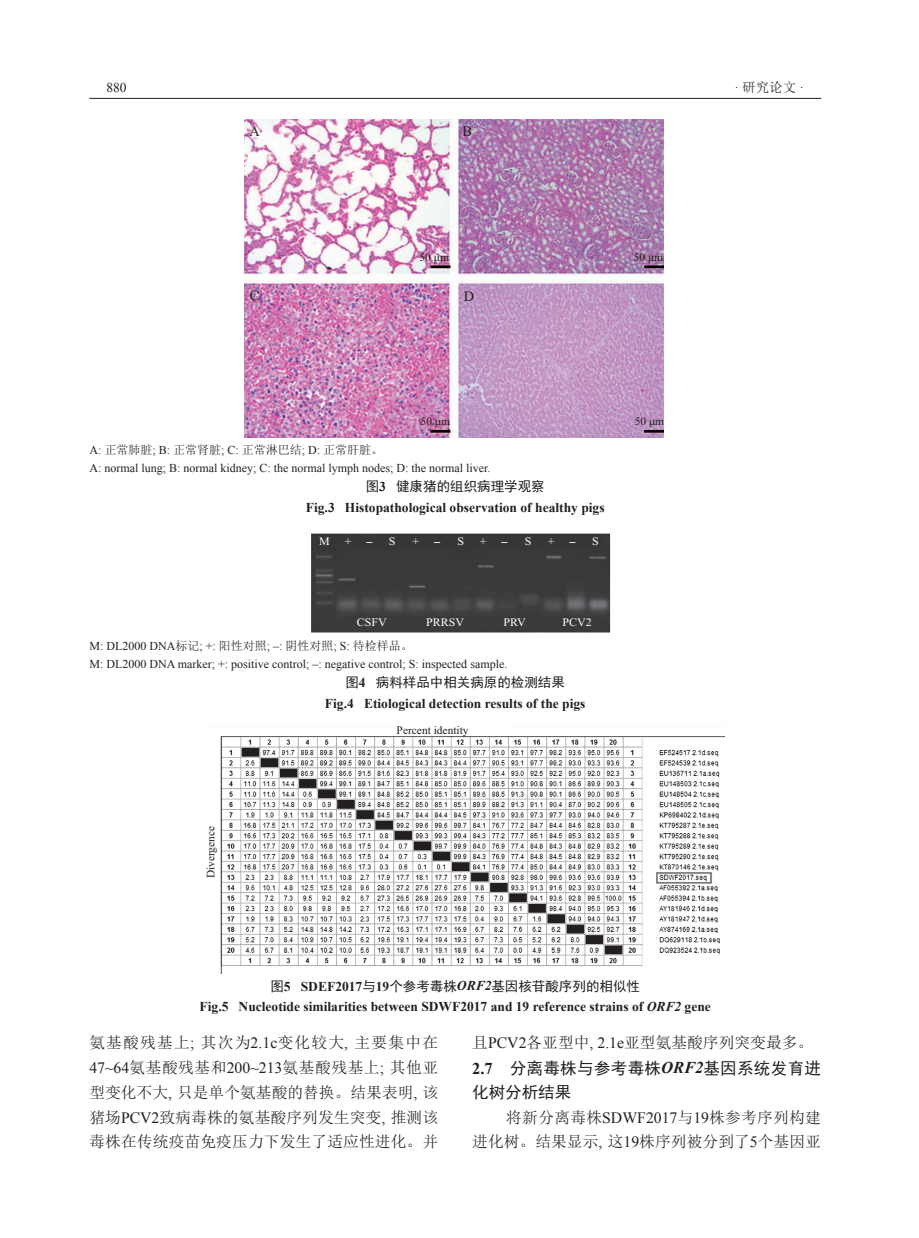
<style>
.page{position:relative;width:919px;height:1238px;background:#fff}
.page>*{position:absolute;margin:0;border:0;box-sizing:border-box;transform-origin:0 0}
.t1{font:16.5px/24.8px "Sim Hei";letter-spacing:.02em;color:#231f20}
.t2{font:15.75px/24.8px "Sim Sun";letter-spacing:.005em;color:#231f20;text-align:justify}
.t3{font:14.4px "Times New Roman";color:#231f20}
.t4{font:700 13.5px "Times New Roman";color:#231f20}
.t5{font:13.5px "Sim Hei";color:#231f20}
.t6{font:13.5px "Sim Sun";color:#231f20}
.t7{font:13.5px "Times New Roman";color:#231f20}
.t8{font:12px/18px "Times New Roman";color:#231f20}
.t9{font:12px "Sim Sun";color:#231f20}
.t10{font:11.55px "Times New Roman";color:#231f20}
.t11{font:11.4px "Times New Roman";color:#fff;scale:1.05 1}
.t12{font:11.4px "Times New Roman";color:#231f20}
.s1{font-family:"Times New Roman"}
.s2{font-family:"Times New Roman";font-weight:700}
.s3{font-family:"Sim Sun"}
.s4{font-family:"Times New Roman";font-weight:700;font-style:italic}
.s5{font-style:italic}
</style>
<div class="page">
<hr style="left:89px;top:98px;width:732px;height:1px;background:#231f20">
<img style="left:244px;top:119px;width:419px;height:319px">
<img style="left:311px;top:533px;width:300px;height:100px">
<img style="left:220px;top:736px;width:504px;height:237px">
<p class="t7" style="left:106px;top:79px;width:22px">880</p>
<p class="t6" style="left:734px;top:81px;width:71px"><span class="s1">·</span> 研究论文 <span class="s1">·</span></p>
<p class="t3" style="left:249px;top:121px;width:12px">A</p>
<p class="t3" style="left:462px;top:121px;width:11px">B</p>
<p class="t10" style="left:419px;top:249px;width:31px">50 μm</p>
<p class="t10" style="left:633px;top:249px;width:31px">50 μm</p>
<p class="t3" style="left:250px;top:286px;width:11px">C</p>
<p class="t3" style="left:464px;top:287px;width:12px">D</p>
<p class="t10" style="left:420px;top:413px;width:31px">50 μm</p>
<p class="t10" style="left:634px;top:413px;width:31px">50 μm</p>
<p class="t9" style="left:89px;top:444px;width:295px"><span class="s1">A:</span> 正常肺脏<span class="s1">; B:</span> 正常肾脏<span class="s1">; C:</span> 正常淋巴结<span class="s1">; D:</span> 正常肝脏。</p>
<p class="t8" style="left:89px;top:459px;width:402px">A: normal lung; B: normal kidney; C: the normal lymph nodes; D: the normal liver.</p>
<p class="t5" style="left:366px;top:480px;width:180px">图<span class="s2">3</span> 健康猪的组织病理学观察</p>
<p class="t4" style="left:306px;top:498px;width:300px">Fig.3 Histopathological observation of healthy pigs</p>
<p class="t11" style="left:319px;top:533px;width:12px">M</p>
<p class="t11" style="left:345px;top:534px;width:29px">+ -</p>
<p class="t11" style="left:389px;top:533px;width:8px">S</p>
<p class="t11" style="left:412px;top:534px;width:29px">+ -</p>
<p class="t11" style="left:480px;top:534px;width:29px">+ -</p>
<p class="t11" style="left:547px;top:534px;width:29px">+ -</p>
<p class="t11" style="left:457px;top:533px;width:8px">S</p>
<p class="t11" style="left:524px;top:533px;width:8px">S</p>
<p class="t11" style="left:592px;top:533px;width:8px">S</p>
<p class="t11" style="left:357px;top:614px;width:30px">CSFV</p>
<p class="t11" style="left:426px;top:614px;width:38px">PRRSV</p>
<p class="t11" style="left:503px;top:614px;width:23px">PRV</p>
<p class="t11" style="left:562px;top:614px;width:29px">PCV2</p>
<p class="t8" style="left:89px;top:637px;width:419px">M: DL2000 DNA<span class="s3">标记</span>; +: <span class="s3">阳性对照</span>; –: <span class="s3">阴性对照</span>; S: <span class="s3">待检样品。<br></span>M: DL2000 DNA marker; +: positive control; –: negative control; S: inspected sample.</p>
<p class="t5" style="left:345px;top:675px;width:221px">图<span class="s2">4</span> 病料样品中相关病原的检测结果</p>
<p class="t4" style="left:325px;top:693px;width:262px">Fig.4 Etiological detection results of the pigs</p>
<p class="t12" style="left:203px;top:878px;width:54px;rotate:-90deg">Divergence</p>
<p class="t12" style="left:396px;top:723px;width:73px">Percent identity</p>
<p class="t5" style="left:270px;top:979px;width:371px">图<span class="s2">5 SDEF2017</span>与<span class="s2">19</span>个参考毒株<span class="s4">ORF2</span>基因核苷酸序列的相似性</p>
<p class="t4" style="left:199px;top:997px;width:512px">Fig.5 Nucleotide similarities between SDWF2017 and 19 reference strains of <span class="s5">ORF2</span> gene</p>
<p class="t2" style="left:89px;top:1030px;width:350px">氨基酸残基上<span class="s1">;</span> 其次为<span class="s1">2.1c</span>变化较大<span class="s1">,</span> 主要集中在<span class="s1">47~64</span>氨基酸残基和<span class="s1">200~213</span>氨基酸残基上<span class="s1">;</span> 其他亚型变化不大<span class="s1">,</span> 只是单个氨基酸的替换。结果表明<span class="s1">,</span> 该猪场<span class="s1">PCV2</span>致病毒株的氨基酸序列发生突变<span class="s1">,</span> 推测该毒株在传统疫苗免疫压力下发生了适应性进化。并</p>
<p class="t2" style="left:472px;top:1030px;width:342px">且<span class="s1">PCV2</span>各亚型中<span class="s1">, 2.1e</span>亚型氨基酸序列突变最多。</p>
<p class="t1" style="left:472px;top:1055px;width:350px"><span class="s2">2.7</span> 分离毒株与参考毒株<span class="s4">ORF2</span>基因系统发育进化树分析结果</p>
<p class="t2" style="left:472px;top:1104px;width:350px;text-align:right">将新分离毒株<span class="s1">SDWF2017</span>与<span class="s1">19</span>株参考序列构建<br>进化树。结果显示<span class="s1">,</span> 这<span class="s1">19</span>株序列被分到了<span class="s1">5</span>个基因亚</p>
</div>
